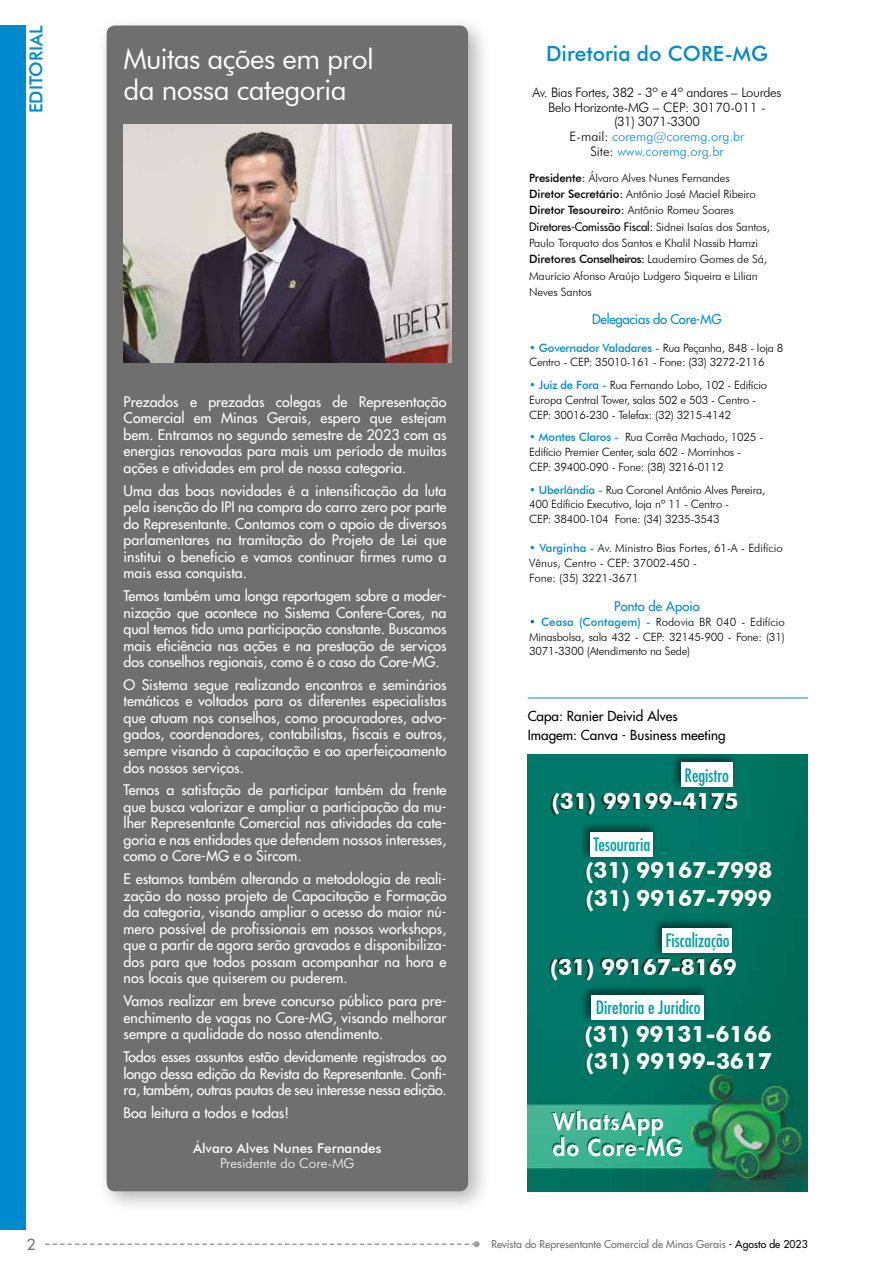
<style>
.page{position:relative;width:893px;height:1276px;background:#fff}
.page>*{position:absolute;margin:0;border:0;box-sizing:border-box;transform-origin:0 0}
.t1{font:28.5px/31.5px "Futura BT";letter-spacing:-.02em;color:#fff}
.t2{font:700 22.5px/27.5px "Futura BT";letter-spacing:-.005em;color:#fff}
.t3{font:800 22.5px/25.5px "Futura LT";letter-spacing:.05em;color:#fff}
.t4{font:500 21px "Futura BT";color:#0089ce}
.t5{font:condensed 18px "Futura LT";color:#009fa0}
.t6{font:500 18px "Futura BT";color:#0089ce}
.t7{font:15px "Futura LT";color:#706f6f}
.t8{font:14.25px/16.5px "Futura LT";color:#fff;text-align:justify}
.t9{font:13.5px/19.5px "Futura LT";color:#000}
.t10{font:500 13.5px "Futura BT";color:#fff}
.t11{font:300 13.5px "Futura BT";color:#fff}
.t12{font:300 13.05px/14.7px "Futura BT";letter-spacing:-.025em;color:#000;text-align:center}
.t13{font:13.05px "Futura LT";letter-spacing:-.02em;color:#0089ce}
.t14{font:13.05px "Futura LT";color:#0089ce}
.t15{font:300 11.4px/14.7px "Futura BT";letter-spacing:-.02em;color:#000}
.t16{font:300 11.4px/14.7px "Futura BT";color:#000}
.t17{font:11.4px "Futura";letter-spacing:-.01em;color:#000}
.t18{font:10.5px "Futura LT";color:#706f6f}
.s1{color:#0089ce}
.s2{font-weight:500}
.s3{font-family:"Futura BT";font-weight:300}
.s4{font-weight:500;color:#0089ce}
.s5{font-weight:500;color:#005faa}
.s6{color:#000}
</style>
<div class="page">
<svg style="left:45px;top:1241px;width:435px;height:6px"></svg>
<img style="left:528px;top:755px;width:280px;height:436px">
<div style="left:580px;top:854px;width:228px;height:61px;background:#017663"></div>
<div style="left:528px;top:785px;width:216px;height:34px;background:#00796a"></div>
<div style="left:95px;top:14px;width:397px;height:1201px;background:#000;opacity:.3"></div>
<div style="left:107px;top:26px;width:361px;height:1165px;background:#706f6f;border-radius:9px"></div>
<img style="left:123px;top:125px;width:328px;height:238px">
<div style="left:0;top:26px;width:26px;height:1204px;background:#0089ce"></div>
<hr style="left:528px;top:697px;width:280px;height:1px;background:#0089ce">
<div style="left:670px;top:751px;width:67px;height:41px;background:#000;opacity:.5"></div>
<div style="left:681px;top:762px;width:51px;height:25px;background:#fff"></div>
<div style="left:579px;top:821px;width:79px;height:41px;background:#000;opacity:.5"></div>
<div style="left:590px;top:832px;width:63px;height:24px;background:#fff"></div>
<div style="left:527px;top:950px;width:217px;height:34px;background:#00776a"></div>
<div style="left:652px;top:917px;width:85px;height:41px;background:#000;opacity:.5"></div>
<div style="left:663px;top:928px;width:69px;height:24px;background:#fff"></div>
<div style="left:580px;top:1018px;width:228px;height:60px;background:#01705e"></div>
<div style="left:580px;top:983px;width:129px;height:41px;background:#000;opacity:.5"></div>
<div style="left:591px;top:994px;width:113px;height:25px;background:#fff"></div>
<p class="t6" style="left:25px;top:113px;width:89px;rotate:-90deg">EDITORIAL</p>
<h1 class="t1" style="left:123px;top:43px;width:252px">Muitas ações em prol da nossa categoria</h1>
<h3 class="t4" style="left:546px;top:41px;width:223px">Diretoria do CORE-MG</h3>
<p class="t12" style="left:532px;top:85px;width:250px">Av. Bias Fortes, 382 - 3º e 4º andares – Lourdes<br>Belo Horizonte-MG – CEP: 30170-011 -<br>(31) 3071-3300<br>E-mail: <span class="s1">coremg@coremg.org.br<br></span>Site: <span class="s1">www.coremg.org.br</span></p>
<p class="t15" style="left:529px;top:169px;width:228px;line-height:16.4px"><span class="s2">Presidente:</span> Álvaro Alves Nunes Fernandes<br><span class="s2">Diretor Secretário:</span> Antônio José Maciel Ribeiro<br><span class="s2">Diretor Tesoureiro:</span> Antônio Romeu Soares</p>
<p class="t17" style="left:529px;top:219px;width:242px">Diretores-Comissão Fiscal: <span class="s3">Sidnei Isaías dos Santos,</span></p>
<p class="t15" style="left:529px;top:235px;width:239px;line-height:16.4px">Paulo Torquato dos Santos e Khalil Nassib Hamzi <span class="s2">Diretores Conselheiros:</span> Laudemiro Gomes de Sá, Maurício Afonso Araújo Ludgero Siqueira e Lilian Neves Santos</p>
<p class="t13" style="left:592px;top:310px;width:131px">Delegacias do Core-MG</p>
<p class="t15" style="left:529px;top:340px;width:256px"><span class="s4">• Governador Valadares -</span> Rua Peçanha, 848 - loja 8<br>Centro - CEP: 35010-161 - Fone: (33) 3272-2116</p>
<p class="t15" style="left:529px;top:378px;width:239px"><span class="s4">• Juiz de Fora -</span> Rua Fernando Lobo, 102 - Edifício<br>Europa Central Tower, salas 502 e 503 - Centro -<br>CEP: 30016-230 - Telefax: (32) 3215-4142</p>
<p class="t15" style="left:529px;top:430px;width:236px"><span class="s4">• Montes Claros -</span> Rua Corrêa Machado, 1025 -<br>Edifício Premier Center, sala 602 - Morrinhos -<br>CEP: 39400-090 - Fone: (38) 3216-0112</p>
<p class="t15" style="left:529px;top:482px;width:238px"><span class="s4">• Uberlândia -</span> Rua Coronel Antônio Alves Pereira,<br>400 Edíficio Executivo, loja nº 11 - Centro -<br>CEP: 38400-104 Fone: (34) 3235-3543</p>
<p class="t16" style="left:529px;top:541px;width:255px"><span class="s4">• Varginha -</span> Av. Ministro Bias Fortes, 61-A - Edifício<br>Vênus, Centro - CEP: 37002-450 -<br>Fone: (35) 3221-3671</p>
<p class="t14" style="left:614px;top:598px;width:87px">Ponto de Apoio</p>
<p class="t15" style="left:529px;top:614px;width:257px;text-align:justify"><span class="s5">•</span> <span class="s4">Ceasa (Contagem) -</span> Rodovia BR 040 - Edifício Minasbolsa, sala 432 - CEP: 32145-900 - Fone: (31)<br>3071-3300 (Atendimento na Sede)</p>
<p class="t8" style="left:124px;top:393px;width:324px">Prezados e prezadas colegas de Representação Comercial em Minas Gerais, espero que estejam bem. Entramos no segundo semestre de 2023 com as energias renovadas para mais um período de muitas ações e atividades em prol de nossa categoria.</p>
<p class="t8" style="left:124px;top:482px;width:324px">Uma das boas novidades é a intensificação da luta pela isenção do IPI na compra do carro zero por parte do Representante. Contamos com o apoio de diversos parlamentares na tramitação do Projeto de Lei que institui o benefício e vamos continuar firmes rumo a mais essa conquista.</p>
<p class="t8" style="left:124px;top:587px;width:324px">Temos também uma longa reportagem sobre a moder&shy;nização que acontece no Sistema Confere-Cores, na qual temos tido uma participação constante. Buscamos mais eficiência nas ações e na prestação de serviços dos conselhos regionais, como é o caso do Core-MG.</p>
<p class="t8" style="left:124px;top:676px;width:324px">O Sistema segue realizando encontros e seminários temáticos e voltados para os diferentes especialistas que atuam nos conselhos, como procuradores, advo&shy;gados, coordenadores, contabilistas, fiscais e outros, sempre visando à capacitação e ao aperfeiçoamento dos nossos serviços.</p>
<p class="t8" style="left:124px;top:782px;width:324px">Temos a satisfação de participar também da frente que busca valorizar e ampliar a participação da mu&shy;lher Representante Comercial nas atividades da cate&shy;goria e nas entidades que defendem nossos interesses, como o Core-MG e o Sircom.</p>
<p class="t8" style="left:124px;top:870px;width:324px">E estamos também alterando a metodologia de reali&shy;zação do nosso projeto de Capacitação e Formação da categoria, visando ampliar o acesso do maior nú&shy;mero possível de profissionais em nossos workshops, que a partir de agora serão gravados e disponibiliza&shy;dos para que todos possam acompanhar na hora e nos locais que quiserem ou puderem.</p>
<p class="t8" style="left:124px;top:992px;width:324px">Vamos realizar em breve concurso público para pre&shy;enchimento de vagas no Core-MG, visando melhorar sempre a qualidade do nosso atendimento.</p>
<p class="t8" style="left:124px;top:1048px;width:324px">Todos esses assuntos estão devidamente registrados ao longo dessa edição da Revista do Representante. Confi&shy;ra, também, outras pautas de seu interesse nessa edição.</p>
<p class="t8" style="left:124px;top:1104px;width:167px">Boa leitura a todos e todas!</p>
<p class="t10" style="left:193px;top:1139px;width:190px">Álvaro Alves Nunes Fernandes</p>
<p class="t11" style="left:220px;top:1154px;width:136px">Presidente do Core-MG</p>
<p class="t9" style="left:528px;top:706px;width:199px">Capa: Ranier Deivid Alves<br>Imagem: Canva - Business meeting</p>
<p class="t5" style="left:684px;top:764px;width:46px">Registro</p>
<h2 class="t2" style="left:552px;top:787px;width:188px">(31) 99199-4175</h2>
<p class="t5" style="left:594px;top:833px;width:58px">Tesouraria</p>
<h2 class="t2" style="left:585px;top:856px;width:188px">(31) 99167-7998 (31) 99167-7999</h2>
<p class="t5" style="left:665px;top:929px;width:66px">Fiscalização</p>
<h2 class="t2" style="left:550px;top:953px;width:188px">(31) 99167-8169</h2>
<p class="t5" style="left:596px;top:996px;width:106px">Diretoria e Jurídico</p>
<h2 class="t2" style="left:585px;top:1020px;width:189px">(31) 99131-6166 (31) 99199-3617</h2>
<h2 class="t3" style="left:553px;top:1108px;width:131px">WhatsApp do Core-MG</h2>
<p class="t7" style="left:27px;top:1234px;width:10px">2</p>
<p class="t18" style="left:491px;top:1237px;width:318px">Revista do Representante Comercial de Minas Gerais <span class="s6">- Agosto de 2023</span></p>
</div>
